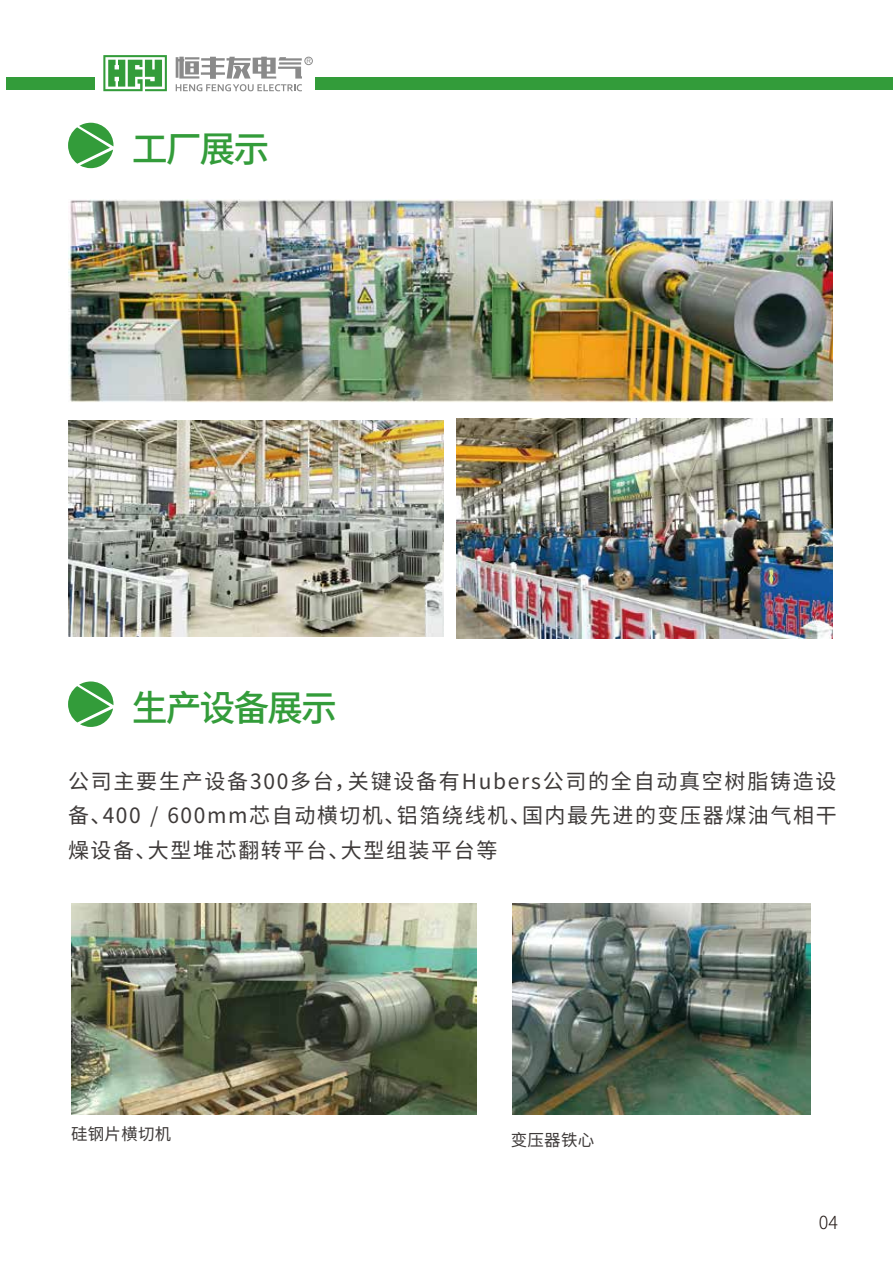
<style>
.page{position:relative;width:893px;height:1263px;background:#fff}
.page>*{position:absolute;margin:0;border:0;box-sizing:border-box;transform-origin:0 0}
.t1{font:500 36px "Source Han Sans CN";letter-spacing:-.06em;color:#339c3a}
.t2{font:21px/34.5px "Source Han Sans CN";letter-spacing:.075em;color:#3e3a39;text-align:justify}
.t3{font:300 18px "Source Han Sans CN";color:#221815}
.t4{font:16.5px "Source Han Sans CN";letter-spacing:.015em;color:#3e3a39}
</style>
<div class="page">
<svg style="left:103px;top:55px;width:64px;height:36px"></svg>
<svg style="left:176px;top:57px;width:135px;height:34px"></svg>
<div style="left:304px;top:57px;width:9px;height:8px;border:1px solid #8a8a8a;border-radius:50%"></div>
<div style="left:315px;top:78px;width:578px;height:12px;background:#339c3a"></div>
<div style="left:6px;top:78px;width:89px;height:12px;background:#339c3a"></div>
<svg style="left:68px;top:123px;width:45px;height:45px"></svg>
<img style="left:69px;top:421px;width:374px;height:215px">
<img style="left:69px;top:200px;width:763px;height:202px">
<img style="left:456px;top:419px;width:376px;height:219px">
<svg style="left:68px;top:681px;width:45px;height:46px"></svg>
<img style="left:71px;top:903px;width:405px;height:211px">
<img style="left:512px;top:903px;width:299px;height:211px">
<h1 class="t1" style="left:132px;top:128px;width:139px">工厂展示</h1>
<h1 class="t1" style="left:132px;top:687px;width:207px">生产设备展示</h1>
<p class="t2" style="left:68px;top:764px;width:770px">公司主要生产设备300多台，关键设备有Hubers公司的全自动真空树脂铸造设备、400 / 600mm芯自动横切机、铝箔绕线机、国内最先进的变压器煤油气相干燥设备、大型堆芯翻转平台、大型组装平台等</p>
<p class="t4" style="left:71px;top:1125px;width:102px">硅钢片横切机</p>
<p class="t4" style="left:511px;top:1130px;width:85px">变压器铁心</p>
<p class="t3" style="left:819px;top:1212px;width:21px">04</p>
</div>
